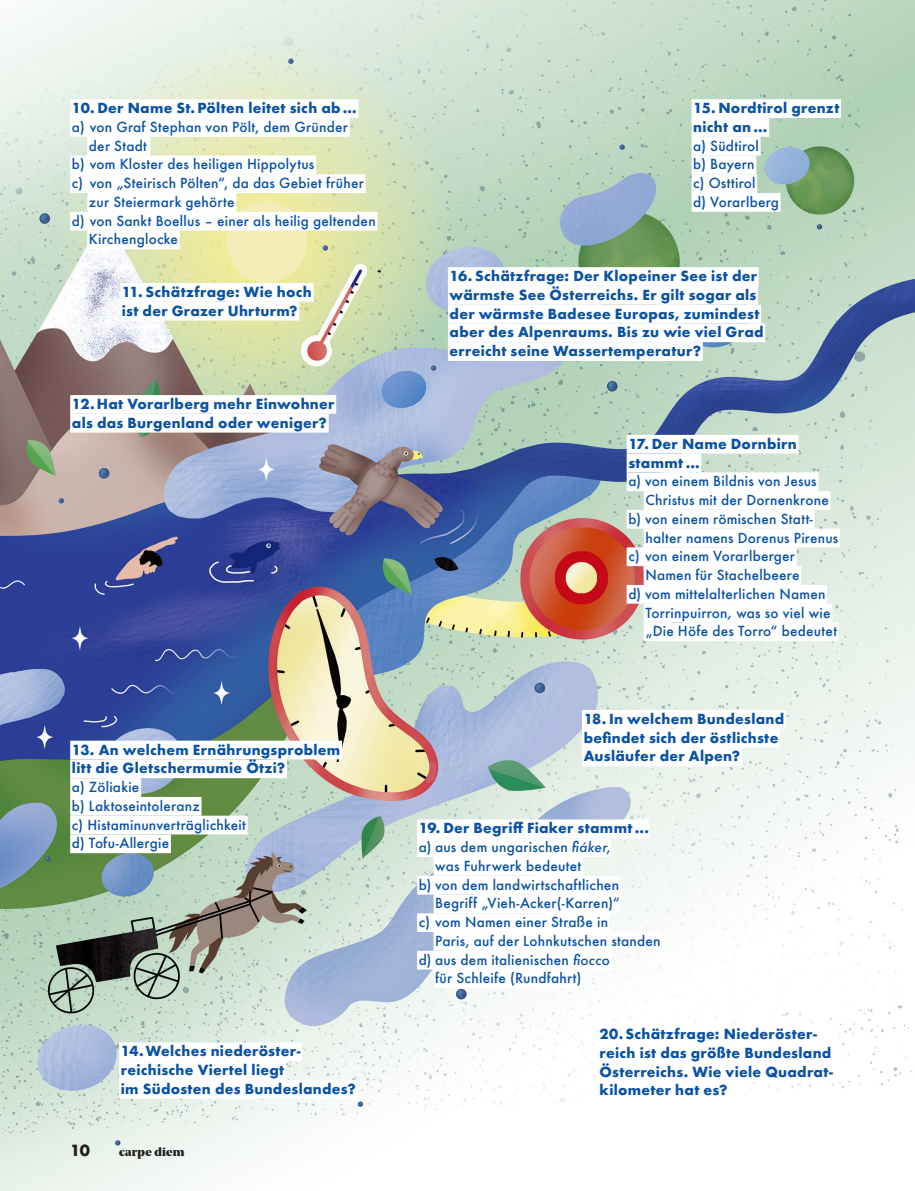
<style>
.page{position:relative;width:915px;height:1191px;background:#fff}
.page>*{position:absolute;margin:0;border:0;box-sizing:border-box;transform-origin:0 0}
.t1{font:700 15px "Futura";color:#231f20}
.t2{font:500 13.5px "Futura";letter-spacing:.02em;color:#0a52a4}
.t3{font:700 13.5px/18.8px "Futura";letter-spacing:.02em;color:#0a52a4}
.t4{font:900 12px "Noe Display";letter-spacing:.02em;color:#231f20}
.s1{font-style:italic}
</style>
<div class="page">
<img style="left:0;top:0;width:914px;height:1191px">
<div style="left:119px;top:1042px;width:183px;height:19px;background:#fff"></div>
<div style="left:119px;top:1061px;width:167px;height:19px;background:#fff"></div>
<div style="left:119px;top:1080px;width:238px;height:18px;background:#fff"></div>
<div style="left:691px;top:99px;width:149px;height:19px;background:#fff"></div>
<div style="left:691px;top:118px;width:78px;height:19px;background:#fff"></div>
<div style="left:691px;top:137px;width:69px;height:18px;background:#fff"></div>
<div style="left:691px;top:155px;width:65px;height:19px;background:#fff"></div>
<div style="left:691px;top:174px;width:66px;height:19px;background:#fff"></div>
<div style="left:691px;top:193px;width:89px;height:19px;background:#fff"></div>
<div style="left:448px;top:267px;width:310px;height:19px;background:#fff"></div>
<div style="left:448px;top:286px;width:309px;height:19px;background:#fff"></div>
<div style="left:448px;top:305px;width:312px;height:18px;background:#fff"></div>
<div style="left:448px;top:323px;width:317px;height:19px;background:#fff"></div>
<div style="left:448px;top:342px;width:254px;height:19px;background:#fff"></div>
<div style="left:626px;top:435px;width:172px;height:18px;background:#fff"></div>
<div style="left:626px;top:453px;width:75px;height:19px;background:#fff"></div>
<div style="left:626px;top:472px;width:192px;height:19px;background:#fff"></div>
<div style="left:643px;top:491px;width:187px;height:19px;background:#fff"></div>
<div style="left:626px;top:510px;width:188px;height:18px;background:#fff"></div>
<div style="left:643px;top:528px;width:196px;height:19px;background:#fff"></div>
<div style="left:626px;top:547px;width:170px;height:19px;background:#fff"></div>
<div style="left:643px;top:566px;width:157px;height:19px;background:#fff"></div>
<div style="left:626px;top:585px;width:200px;height:18px;background:#fff"></div>
<div style="left:643px;top:603px;width:189px;height:19px;background:#fff"></div>
<div style="left:643px;top:622px;width:195px;height:19px;background:#fff"></div>
<div style="left:581px;top:710px;width:204px;height:18px;background:#fff"></div>
<div style="left:581px;top:728px;width:198px;height:19px;background:#fff"></div>
<div style="left:581px;top:747px;width:160px;height:19px;background:#fff"></div>
<div style="left:417px;top:819px;width:231px;height:19px;background:#fff"></div>
<div style="left:417px;top:838px;width:193px;height:19px;background:#fff"></div>
<div style="left:433px;top:857px;width:149px;height:18px;background:#fff"></div>
<div style="left:417px;top:875px;width:203px;height:19px;background:#fff"></div>
<div style="left:433px;top:894px;width:186px;height:19px;background:#fff"></div>
<div style="left:417px;top:913px;width:192px;height:19px;background:#fff"></div>
<div style="left:433px;top:932px;width:227px;height:18px;background:#fff"></div>
<div style="left:417px;top:950px;width:194px;height:19px;background:#fff"></div>
<div style="left:433px;top:969px;width:150px;height:19px;background:#fff"></div>
<div style="left:597px;top:1025px;width:221px;height:19px;background:#fff"></div>
<div style="left:597px;top:1044px;width:235px;height:18px;background:#fff"></div>
<div style="left:597px;top:1062px;width:237px;height:19px;background:#fff"></div>
<div style="left:597px;top:1081px;width:130px;height:19px;background:#fff"></div>
<div style="left:70px;top:99px;width:288px;height:19px;background:#fff"></div>
<div style="left:70px;top:118px;width:279px;height:19px;background:#fff"></div>
<div style="left:87px;top:137px;width:63px;height:18px;background:#fff"></div>
<div style="left:70px;top:155px;width:246px;height:19px;background:#fff"></div>
<div style="left:70px;top:174px;width:295px;height:19px;background:#fff"></div>
<div style="left:87px;top:193px;width:149px;height:19px;background:#fff"></div>
<div style="left:70px;top:212px;width:307px;height:18px;background:#fff"></div>
<div style="left:87px;top:230px;width:93px;height:19px;background:#fff"></div>
<div style="left:120px;top:283px;width:193px;height:19px;background:#fff"></div>
<div style="left:120px;top:302px;width:179px;height:18px;background:#fff"></div>
<div style="left:70px;top:395px;width:266px;height:19px;background:#fff"></div>
<div style="left:70px;top:414px;width:258px;height:18px;background:#fff"></div>
<div style="left:70px;top:740px;width:272px;height:19px;background:#fff"></div>
<div style="left:70px;top:759px;width:217px;height:19px;background:#fff"></div>
<div style="left:70px;top:778px;width:71px;height:19px;background:#fff"></div>
<div style="left:70px;top:797px;width:131px;height:18px;background:#fff"></div>
<div style="left:70px;top:815px;width:177px;height:19px;background:#fff"></div>
<div style="left:70px;top:834px;width:101px;height:19px;background:#fff"></div>
<p class="t3" style="left:72px;top:99px;width:286px">10. Der Name St.Pölten leitet sich ab…</p>
<p class="t2" style="left:72px;top:118px;width:277px">a) von Graf Stephan von Pölt, dem Gründer</p>
<p class="t2" style="left:89px;top:136px;width:59px">der Stadt</p>
<p class="t2" style="left:72px;top:155px;width:244px">b) vom Kloster des heiligen Hippolytus</p>
<p class="t2" style="left:72px;top:174px;width:293px">c) von „Steirisch Pölten“, da das Gebiet früher</p>
<p class="t2" style="left:89px;top:193px;width:147px">zur Steiermark gehörte</p>
<p class="t2" style="left:72px;top:211px;width:305px">d) von Sankt Boellus – einer als heilig geltenden</p>
<p class="t2" style="left:89px;top:230px;width:91px">Kirchenglocke</p>
<p class="t3" style="left:122px;top:282px;width:191px">11. Schätzfrage: Wie hoch</p>
<p class="t3" style="left:122px;top:301px;width:177px">ist der Grazer Uhrturm?</p>
<p class="t3" style="left:72px;top:394px;width:264px">12. Hat Vorarlberg mehr Einwohner als das Burgenland oder weniger?</p>
<p class="t3" style="left:72px;top:740px;width:270px">13. An welchem Ernährungsproblem litt die Gletschermumie Ötzi?</p>
<p class="t2" style="left:72px;top:777px;width:69px">a) Zöliakie</p>
<p class="t2" style="left:72px;top:796px;width:129px">b) Laktoseintoleranz</p>
<p class="t2" style="left:72px;top:815px;width:175px">c) Histaminunverträglichkeit</p>
<p class="t2" style="left:72px;top:834px;width:99px">d) Tofu-Allergie</p>
<p class="t3" style="left:121px;top:1042px;width:181px">14.Welches niederöster-</p>
<p class="t3" style="left:121px;top:1060px;width:165px">reichische Viertel liegt</p>
<p class="t3" style="left:121px;top:1079px;width:236px">im Südosten des Bundeslandes?</p>
<p class="t1" style="left:70px;top:1139px;width:21px">10</p>
<p class="t4" style="left:119px;top:1144px;width:67px">carpe diem</p>
<p class="t3" style="left:693px;top:99px;width:148px">15. Nordtirol grenzt nicht an …</p>
<p class="t2" style="left:693px;top:136px;width:67px">a) Südtirol</p>
<p class="t2" style="left:693px;top:155px;width:63px">b) Bayern</p>
<p class="t2" style="left:693px;top:174px;width:64px">c) Osttirol</p>
<p class="t2" style="left:693px;top:193px;width:87px">d) Vorarlberg</p>
<p class="t3" style="left:449px;top:266px;width:315px">16. Schätzfrage: Der Klopeiner See ist der wärmste See Österreichs. Er gilt sogar als der wärmste Badesee Europas, zumindest aber des Alpenraums. Bis zu wie viel Grad erreicht seine Wassertemperatur?</p>
<p class="t3" style="left:628px;top:434px;width:170px">17. Der Name Dornbirn</p>
<p class="t3" style="left:628px;top:453px;width:73px">stammt …</p>
<p class="t2" style="left:628px;top:472px;width:190px">a) von einem Bildnis von Jesus</p>
<p class="t2" style="left:645px;top:491px;width:185px">Christus mit der Dornenkrone</p>
<p class="t2" style="left:628px;top:509px;width:184px">b) von einem römischen Statt--</p>
<p class="t2" style="left:645px;top:528px;width:194px">halter namens Dorenus Pirenus</p>
<p class="t2" style="left:628px;top:547px;width:168px">c) von einem Vorarlberger</p>
<p class="t2" style="left:645px;top:566px;width:155px">Namen für Stachelbeere</p>
<p class="t2" style="left:628px;top:584px;width:198px">d) vom mittelalterlichen Namen</p>
<p class="t2" style="left:645px;top:603px;width:187px">Torrinpuirron<span class="s1">,</span> was so viel wie</p>
<p class="t2" style="left:645px;top:622px;width:193px">„Die Höfe des Torro“ bedeutet</p>
<p class="t3" style="left:583px;top:709px;width:202px">18. In welchem Bundesland</p>
<p class="t3" style="left:583px;top:728px;width:196px">befindet sich der östlichste</p>
<p class="t3" style="left:583px;top:747px;width:158px">Ausläufer der Alpen?</p>
<p class="t3" style="left:418px;top:819px;width:231px">19. Der Begriff Fiaker stammt...</p>
<p class="t2" style="left:418px;top:838px;width:193px">a) aus dem ungarischen <span class="s1">fiáker</span>,</p>
<p class="t2" style="left:435px;top:856px;width:147px">was Fuhrwerk bedeutet</p>
<p class="t2" style="left:418px;top:875px;width:202px">b) von dem landwirtschaftlichen</p>
<p class="t2" style="left:435px;top:894px;width:186px">Begriff „Vieh-Acker(-Karren)“</p>
<p class="t2" style="left:418px;top:913px;width:191px">c) vom Namen einer Straße in</p>
<p class="t2" style="left:435px;top:931px;width:227px">Paris, auf der Lohnkutschen standen</p>
<p class="t2" style="left:418px;top:950px;width:193px">d) aus dem italienischen <span class="s1">fiocco</span></p>
<p class="t2" style="left:435px;top:969px;width:147px">für Schleife (Rundfahrt)</p>
<p class="t3" style="left:599px;top:1024px;width:219px">20. Schätzfrage: Niederöster-</p>
<p class="t3" style="left:599px;top:1043px;width:233px">reich ist das größte Bundesland</p>
<p class="t3" style="left:599px;top:1062px;width:235px">Österreichs. Wie viele Quadrat-</p>
<p class="t3" style="left:599px;top:1081px;width:129px">kilometer hat es?</p>
</div>
